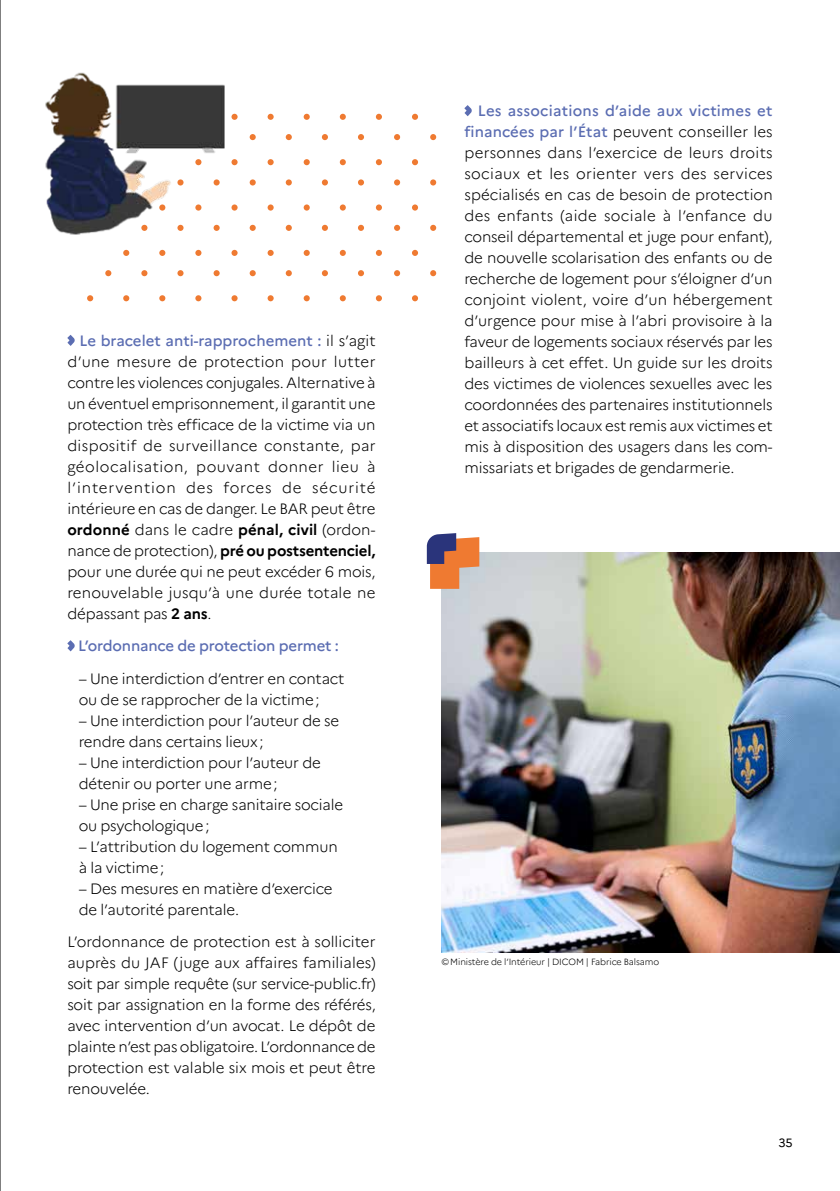
<style>
.page{position:relative;width:840px;height:1191px;background:#fff}
.page>*{position:absolute;margin:0;border:0;box-sizing:border-box;transform-origin:0 0}
.t1{font:300 15px/21px "Marianne";letter-spacing:-.01em;color:#000}
.t2{font:500 15px "Marianne";letter-spacing:-.01em;color:#5b6db2}
.t3{font:12px "Marianne";color:#000}
.t4{font:300 9px "Marianne";letter-spacing:-.01em;color:#000}
.s1{font-weight:500;color:#5b6db2}
.s2{font-weight:700}
</style>
<div class="page">
<svg style="left:87px;top:295px;width:331px;height:6px"></svg>
<svg style="left:272px;top:250px;width:146px;height:6px"></svg>
<svg style="left:105px;top:270px;width:331px;height:6px"></svg>
<svg style="left:272px;top:204px;width:146px;height:7px"></svg>
<svg style="left:285px;top:225px;width:151px;height:6px"></svg>
<svg style="left:272px;top:159px;width:146px;height:6px"></svg>
<svg style="left:285px;top:179px;width:151px;height:6px"></svg>
<svg style="left:272px;top:114px;width:146px;height:6px"></svg>
<svg style="left:285px;top:134px;width:151px;height:6px"></svg>
<img style="left:45px;top:72px;width:227px;height:184px">
<img style="left:441px;top:553px;width:398px;height:399px">
<svg style="left:426px;top:533px;width:53px;height:56px;background:#bc836f"></svg>
<svg style="left:67px;top:335px;width:8px;height:11px"></svg>
<svg style="left:67px;top:640px;width:8px;height:11px"></svg>
<svg style="left:464px;top:105px;width:8px;height:11px"></svg>
<hr style="left:0;top:0;width:1px;height:1191px;background:#000">
<p class="t1" style="left:67px;top:329px;width:309px;text-align:justify;text-indent:12px"><span class="s1">Le bracelet anti-rapprochement :</span> il s’agit d’une mesure de protection pour lutter contre les violences conjugales. Alternative à un éventuel emprisonnement, il garantit une protection très efficace de la victime via un dispositif de surveillance constante, par géolocalisation, pouvant donner lieu à l’intervention des forces de sécurité intérieure en cas de danger. Le BAR peut être <span class="s2">ordonné</span> dans le cadre <span class="s2">pénal, civil</span> (ordon&shy;nance de protection), <span class="s2">pré ou postsentenciel, </span>pour une durée qui ne peut excéder 6 mois, renouvelable jusqu’à une durée totale ne dépassant pas <span class="s2">2 ans</span>.</p>
<p class="t2" style="left:78px;top:637px;width:262px">L’ordonnance de protection permet :</p>
<p class="t1" style="left:79px;top:666px;width:267px">– Une interdiction d’entrer en contact ou de se rapprocher de la victime ;</p>
<p class="t1" style="left:79px;top:708px;width:262px">– Une interdiction pour l’auteur de se rendre dans certains lieux ;</p>
<p class="t1" style="left:79px;top:750px;width:243px">– Une interdiction pour l’auteur de détenir ou porter une arme ;</p>
<p class="t1" style="left:79px;top:792px;width:266px">– Une prise en charge sanitaire sociale ou psychologique ;</p>
<p class="t1" style="left:79px;top:834px;width:260px">– L’attribution du logement commun à la victime ;</p>
<p class="t1" style="left:79px;top:876px;width:255px">– Des mesures en matière d’exercice de l’autorité parentale.</p>
<p class="t1" style="left:67px;top:930px;width:310px;text-align:justify">L’ordonnance de protection est à solliciter auprès du JAF (juge aux affaires familiales) soit par simple requête (sur service-public.fr) soit par assignation en la forme des référés, avec intervention d’un avocat. Le dépôt de plainte n’est pas obligatoire. L’ordonnance de protection est valable six mois et peut être renouvelée.</p>
<p class="t1" style="left:464px;top:99px;width:309px;text-align:justify;text-indent:13px"><span class="s1">Les associations d’aide aux victimes et financées par l’État</span> peuvent conseiller les personnes dans l’exercice de leurs droits sociaux et les orienter vers des services spécialisés en cas de besoin de protection des enfants (aide sociale à l’enfance du conseil départemental et juge pour enfant), de nouvelle scolarisation des enfants ou de recherche de logement pour s’éloigner d’un conjoint violent, voire d’un hébergement d’urgence pour mise à l’abri provisoire à la faveur de logements sociaux réservés par les bailleurs à cet effet. Un guide sur les droits des victimes de violences sexuelles avec les coordonnées des partenaires institutionnels et associatifs locaux est remis aux victimes et mis à disposition des usagers dans les com&shy;missariats et brigades de gendarmerie.</p>
<p class="t4" style="left:441px;top:954px;width:219px">© Ministère de l’Intérieur | DICOM | Fabrice Balsamo</p>
<p class="t3" style="left:778px;top:1135px;width:16px">35</p>
</div>
